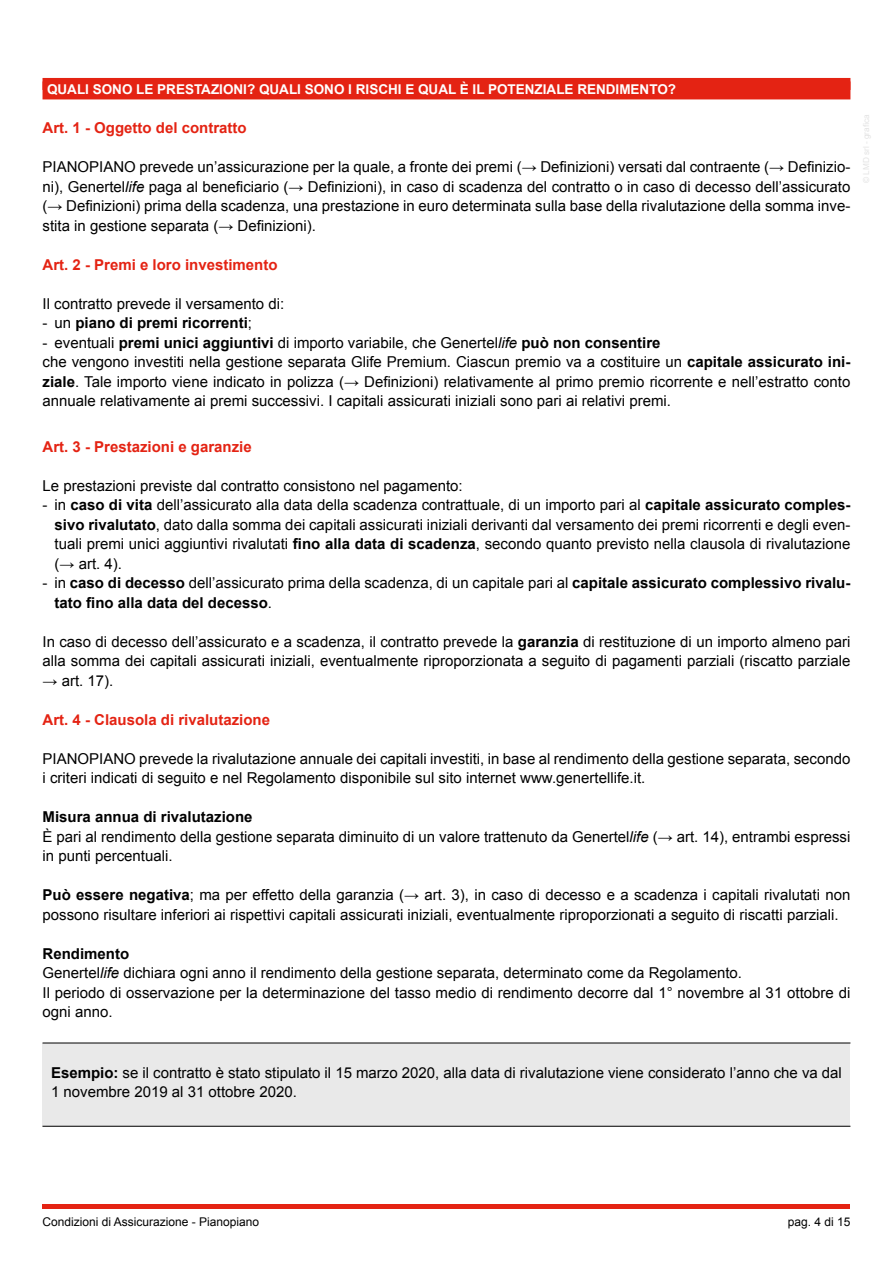
<style>
.page{position:relative;width:893px;height:1263px;background:#fff}
.page>*{position:absolute;margin:0;border:0;box-sizing:border-box;transform-origin:0 0}
.t1{font:15px/19.5px "Arial";color:#000}
.t2{font:700 15px/19.5px "Arial";color:#000}
.t3{font:700 15px "Arial";color:#e42313}
.t4{font:700 13.5px "Arial";color:#fff}
.t5{font:12px "Arial";color:#000}
.s1{font-style:italic}
.s2{font-weight:400}
.s3{font-weight:700}
</style>
<div class="page">
<hr style="left:43px;top:1205px;width:807px;height:4px;background:#e42313">
<div style="left:43px;top:78px;width:807px;height:12px;background:#e42313"></div>
<div style="left:43px;top:81px;width:807px;height:18px;background:#e42313"></div>
<div style="left:43px;top:1043px;width:807px;height:83px;background:#e9e9e9"></div>
<hr style="left:43px;top:1043px;width:807px;height:1px;background:#000">
<hr style="left:43px;top:1126px;width:807px;height:1px;background:#000">
<p class="t4" style="left:47px;top:81px;width:631px">QUALI SONO LE PRESTAZIONI? QUALI SONO I RISCHI E QUAL È IL POTENZIALE RENDIMENTO?</p>
<p class="t3" style="left:43px;top:118px;width:206px">Art. 1 - Oggetto del contratto</p>
<p class="t1" style="left:43px;top:157px;width:809px;text-align:justify">PIANOPIANO prevede un’assicurazione per la quale, a fronte dei premi (→ Definizioni) versati dal contraente (→ Definizio&shy;ni), Genertel<span class="s1">life</span> paga al beneficiario (→ Definizioni), in caso di scadenza del contratto o in caso di decesso dell’assicurato (→ Definizioni) prima della scadenza, una prestazione in euro determinata sulla base della rivalutazione della somma inve&shy;stita in gestione separata (→ Definizioni).</p>
<p class="t3" style="left:43px;top:255px;width:237px">Art. 2 - Premi e loro investimento</p>
<p class="t1" style="left:43px;top:294px;width:243px">Il contratto prevede il versamento di:</p>
<p class="t2" style="left:43px;top:314px;width:211px"><span class="s2">- un</span> piano di premi ricorrenti<span class="s2">;</span></p>
<p class="t1" style="left:43px;top:333px;width:809px">- eventuali <span class="s3">premi unici aggiuntivi</span> di importo variabile, che Genertel<span class="s1">life</span> <span class="s3">può non consentire<br></span>che vengono investiti nella gestione separata Glife Premium. Ciascun premio va a costituire un <span class="s3">capitale assicurato ini&shy;ziale</span>. Tale importo viene indicato in polizza (→ Definizioni) relativamente al primo premio ricorrente e nell’estratto conto annuale relativamente ai premi successivi. I capitali assicurati iniziali sono pari ai relativi premi.</p>
<p class="t3" style="left:43px;top:436px;width:211px">Art. 3 - Prestazioni e garanzie</p>
<p class="t1" style="left:43px;top:476px;width:422px">Le prestazioni previste dal contratto consistono nel pagamento:</p>
<p class="t1" style="left:55px;top:495px;width:797px;text-align:justify;text-indent:-12px">- in <span class="s3">caso di vita</span> dell’assicurato alla data della scadenza contrattuale, di un importo pari al <span class="s3">capitale assicurato comples&shy;sivo rivalutato</span>, dato dalla somma dei capitali assicurati iniziali derivanti dal versamento dei premi ricorrenti e degli even&shy;tuali premi unici aggiuntivi rivalutati <span class="s3">fino alla data di scadenza</span>, secondo quanto previsto nella clausola di rivalutazione (→ art. 4).</p>
<p class="t2" style="left:55px;top:573px;width:797px;text-indent:-12px"><span class="s2">- in</span> caso di decesso <span class="s2">dell’assicurato prima della scadenza, di un capitale pari al</span> capitale assicurato complessivo rivalu&shy;tato fino alla data del decesso<span class="s2">.</span></p>
<p class="t1" style="left:43px;top:632px;width:809px">In caso di decesso dell’assicurato e a scadenza, il contratto prevede la <span class="s3">garanzia</span> di restituzione di un importo almeno pari alla somma dei capitali assicurati iniziali, eventualmente riproporzionata a seguito di pagamenti parziali (riscatto parziale</p>
<p class="t1" style="left:43px;top:671px;width:72px">→ art. 17).</p>
<p class="t3" style="left:43px;top:709px;width:229px">Art. 4 - Clausola di rivalutazione</p>
<p class="t1" style="left:43px;top:749px;width:809px">PIANOPIANO prevede la rivalutazione annuale dei capitali investiti, in base al rendimento della gestione separata, secondo i criteri indicati di seguito e nel Regolamento disponibile sul sito internet www.genertellife.it.</p>
<p class="t1" style="left:43px;top:807px;width:809px"><span class="s3">Misura annua di rivalutazione<br></span>È pari al rendimento della gestione separata diminuito di un valore trattenuto da Genertel<span class="s1">life</span> (→ art. 14), entrambi espressi in punti percentuali.</p>
<p class="t1" style="left:43px;top:885px;width:809px"><span class="s3">Può essere negativa</span>; ma per effetto della garanzia (→ art. 3), in caso di decesso e a scadenza i capitali rivalutati non possono risultare inferiori ai rispettivi capitali assicurati iniziali, eventualmente riproporzionati a seguito di riscatti parziali.</p>
<p class="t1" style="left:43px;top:944px;width:809px"><span class="s3">Rendimento<br></span>Genertel<span class="s1">life</span> dichiara ogni anno il rendimento della gestione separata, determinato come da Regolamento.<br>Il periodo di osservazione per la determinazione del tasso medio di rendimento decorre dal 1° novembre al 31 ottobre di ogni anno.</p>
<p class="t1" style="left:51px;top:1063px;width:792px"><span class="s3">Esempio:</span> se il contratto è stato stipulato il 15 marzo 2020, alla data di rivalutazione viene considerato l’anno che va dal<br>1 novembre 2019 al 31 ottobre 2020.</p>
<p class="t5" style="left:43px;top:1214px;width:218px">Condizioni di Assicurazione - Pianopiano</p>
<p class="t5" style="left:788px;top:1214px;width:64px">pag. 4 di 15</p>
</div>
